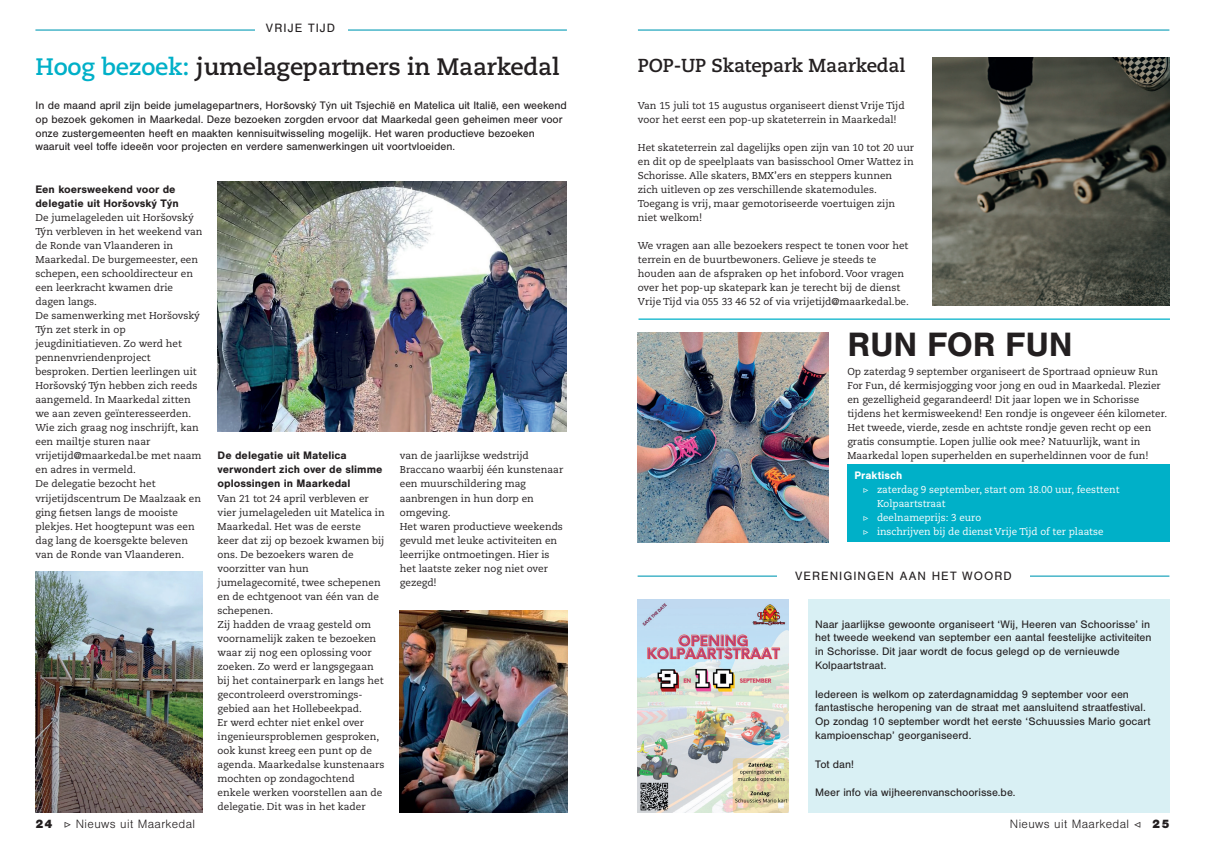
<style>
.page{position:relative;width:1205px;height:851px;background:#fff}
.page>*{position:absolute;margin:0;border:0;box-sizing:border-box;transform-origin:0 0}
.t1{font:700 35px "Nimbus San";letter-spacing:-.01em;color:#231f20}
.t2{font:700 23.75px "Caecilia LT Std";letter-spacing:-.01em;color:#231f20}
.t3{font:700 18.75px "Caecilia LT Std";letter-spacing:-.01em;color:#231f20}
.t4{font:300 12.5px "Nimbus San";letter-spacing:.03em;color:#231f20}
.t5{font:12.5px "Nimbus San";letter-spacing:.08em;color:#231f20}
.t6{font:11.25px/13.8px "Nimbus San";color:#231f20}
.t7{font:700 11.25px/14px "Nimbus San";color:#231f20}
.t8{font:700 11.25px "Nimbus San";color:#fff}
.t9{font:10px/14px "Caecilia LT Std";color:#231f20}
.t10{font:10px "Caecilia LT Std";color:#fff}
.s1{color:#00b0c8}
.s2{font-family:"Minion Pro"}
.s3{font-weight:900}
.s4{font-family:"Minion Pro";font-weight:500}
</style>
<div class="page">
<hr style="left:35px;top:29px;width:532px;height:2px;background:#22a6be">
<div style="left:255px;top:25px;width:92px;height:19px;background:#fff"></div>
<hr style="left:638px;top:29px;width:531px;height:2px;background:#22a6be">
<div style="left:847px;top:464px;width:323px;height:78px;background:#00b0c8"></div>
<img style="left:932px;top:57px;width:238px;height:248px">
<img style="left:638px;top:333px;width:191px;height:209px">
<hr style="left:638px;top:318px;width:532px;height:2px;background:#00b0c8">
<img style="left:35px;top:571px;width:168px;height:241px">
<img style="left:400px;top:610px;width:167px;height:202px">
<img style="left:218px;top:181px;width:349px;height:251px">
<img style="left:637px;top:599px;width:151px;height:213px">
<hr style="left:637px;top:575px;width:532px;height:1px;background:#22a6be">
<div style="left:777px;top:571px;width:252px;height:19px;background:#fff"></div>
<div style="left:808px;top:599px;width:362px;height:213px;background:#d9f0f4"></div>
<p class="t5" style="left:266px;top:21px;width:71px">VRIJE TIJD</p>
<p class="t5" style="left:273px;top:23px;width:59px">RUBRIEK</p>
<h2 class="t2" style="left:35px;top:53px;width:526px"><span class="s1">Hoog bezoek:</span> jumelagepartners in Maarkedal</h2>
<p class="t6" style="left:35px;top:99px;width:533px">In de maand april zijn beide jumelagepartners, Horšovský Týn uit Tsjechië en Matelica uit Italië, een weekend op bezoek gekomen in Maarkedal. Deze bezoeken zorgden ervoor dat Maarkedal geen geheimen meer voor onze zustergemeenten heeft en maakten kennisuitwisseling mogelijk. Het waren productieve bezoeken waaruit veel toffe ideeën voor projecten en verdere samenwerkingen uit voortvloeiden.</p>
<p class="t7" style="left:35px;top:183px;width:145px">Een koersweekend voor de delegatie uit Horšovský Týn</p>
<p class="t9" style="left:35px;top:211px;width:169px">De jumelageleden uit Horšovský<br>Týn verbleven in het weekend van de Ronde van Vlaanderen in<br>Maarkedal. De burgemeester, een schepen, een schooldirecteur en een leerkracht kwamen drie dagen langs.<br>De samenwerking met Horšovský<br>Týn zet sterk in op jeugdinitiatieven. Zo werd het pennenvriendenproject besproken. Dertien leerlingen uit<br>Horšovský Týn hebben zich reeds aangemeld. In Maarkedal zitten we aan zeven geïnteresseerden.<br>Wie zich graag nog inschrijft, kan een mailtje sturen naar vrijetijd@maarkedal.be met naam en adres in vermeld.<br>De delegatie bezocht het vrijetijdscentrum De Maalzaak en ging fietsen langs de mooiste plekjes. Het hoogtepunt was een dag lang de koersgekte beleven van de Ronde van Vlaanderen.</p>
<p class="t7" style="left:218px;top:449px;width:166px">De delegatie uit Matelica verwondert zich over de slimme oplossingen in Maarkedal</p>
<p class="t9" style="left:218px;top:491px;width:169px">Van 21 tot 24 april verbleven er vier jumelageleden uit Matelica in<br>Maarkedal. Het was de eerste keer dat zij op bezoek kwamen bij ons. De bezoekers waren de voorzitter van hun jumelagecomité, twee schepenen en de echtgenoot van één van de schepenen.<br>Zij hadden de vraag gesteld om voornamelijk zaken te bezoeken waar zij nog een oplossing voor zoeken. Zo werd er langsgegaan bij het containerpark en langs het gecontroleerd overstromings&shy;gebied aan het Hollebeekpad.<br>Er werd echter niet enkel over ingenieursproblemen gesproken, ook kunst kreeg een punt op de agenda. Maarkedalse kunstenaars mochten op zondagochtend enkele werken voorstellen aan de delegatie. Dit was in het kader</p>
<p class="t9" style="left:400px;top:449px;width:165px">van de jaarlijkse wedstrijd<br>Braccano waarbij één kunstenaar een muurschildering mag aanbrengen in hun dorp en omgeving.<br>Het waren productieve weekends gevuld met leuke activiteiten en leerrijke ontmoetingen. Hier is het laatste zeker nog niet over gezegd!</p>
<h3 class="t3" style="left:638px;top:54px;width:269px">POP-UP Skatepark Maarkedal</h3>
<p class="t9" style="left:638px;top:99px;width:268px">Van 15 juli tot 15 augustus organiseert dienst Vrije Tijd voor het eerst een pop-up skateterrein in Maarkedal!</p>
<p class="t9" style="left:638px;top:141px;width:278px">Het skateterrein zal dagelijks open zijn van 10 tot 20 uur en dit op de speelplaats van basisschool Omer Wattez in Schorisse. Alle skaters, BMX’ers en steppers kunnen zich uitleven op zes verschillende skatemodules.<br>Toegang is vrij, maar gemotoriseerde voertuigen zijn niet welkom!</p>
<p class="t9" style="left:638px;top:239px;width:272px">We vragen aan alle bezoekers respect te tonen voor het terrein en de buurtbewoners. Gelieve je steeds te houden aan de afspraken op het infobord. Voor vragen over het pop-up skatepark kan je terecht bij de dienst Vrije Tijd via 055 33 46 52 of via vrijetijd@maarkedal.be.</p>
<h1 class="t1" style="left:847px;top:325px;width:227px">RUN FOR FUN</h1>
<p class="t9" style="left:847px;top:365px;width:321px">Op zaterdag 9 september organiseert de Sportraad opnieuw Run For Fun, dé kermisjogging voor jong en oud in Maarkedal. Plezier en gezelligheid gegarandeerd! Dit jaar lopen we in Schorisse tijdens het kermisweekend! Een rondje is ongeveer één kilometer.<br>Het tweede, vierde, zesde en achtste rondje geven recht op een gratis consumptie. Lopen jullie ook mee? Natuurlijk, want in Maarkedal lopen superhelden en superheldinnen voor de fun!</p>
<p class="t8" style="left:854px;top:469px;width:49px">Praktisch</p>
<p class="t10" style="left:863px;top:484px;width:258px"><span class="s2">▷</span> zaterdag 9 september, start om 18.00 uur, feesttent</p>
<p class="t10" style="left:877px;top:498px;width:70px">Kolpaartstraat</p>
<p class="t10" style="left:863px;top:512px;width:120px"><span class="s2">▷</span> deelnameprijs: 3 euro</p>
<p class="t10" style="left:863px;top:526px;width:242px"><span class="s2">▷</span> inschrijven bij de dienst Vrije Tijd of ter plaatse</p>
<p class="t5" style="left:795px;top:569px;width:218px">VERENIGINGEN AAN HET WOORD</p>
<p class="t6" style="left:815px;top:617px;width:338px">Naar jaarlijkse gewoonte organiseert ‘Wij, Heeren van Schoorisse’ in het tweede weekend van september een aantal feestelijke activiteiten in Schorisse. Dit jaar wordt de focus gelegd op de vernieuwde Kolpaartstraat.</p>
<p class="t6" style="left:815px;top:687px;width:337px">Iedereen is welkom op zaterdagnamiddag 9 september voor een fantastische heropening van de straat met aansluitend straatfestival.<br>Op zondag 10 september wordt het eerste ‘Schuussies Mario gocart kampioenschap’ georganiseerd.</p>
<p class="t6" style="left:815px;top:757px;width:40px">Tot dan!</p>
<p class="t6" style="left:815px;top:785px;width:202px">Meer info via wijheerenvanschoorisse.be.</p>
<p class="t4" style="left:35px;top:817px;width:161px"><span class="s3">24</span> <span class="s4">▷</span> Nieuws uit Maarkedal</p>
<p class="t4" style="left:1010px;top:817px;width:161px">Nieuws uit Maarkedal <span class="s4">◁</span> <span class="s3">25</span></p>
</div>
